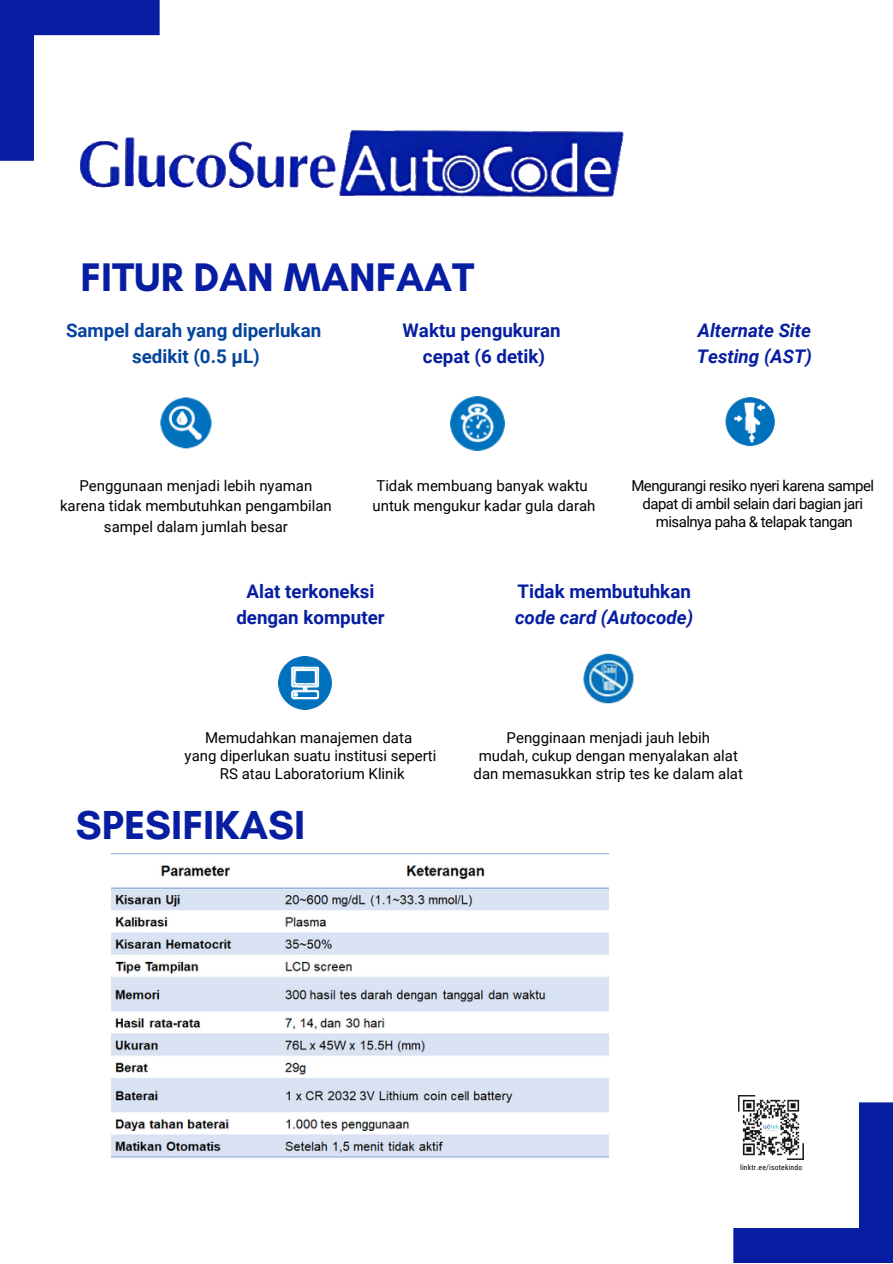
<style>
.page{position:relative;width:893px;height:1264px;background:#fff}
.page>*{position:absolute;margin:0;border:0;box-sizing:border-box;transform-origin:0 0}
.t1{font:700 41.25px "Glacial Indifference";color:#071ea3}
.t2{font:700 40.65px "Glacial Indifference";color:#071ea3}
.t3{font:700 18.75px/25.8px "Roboto";color:#071ea3;text-align:center}
.t4{font:italic 700 18.75px/25.8px "Roboto";color:#071ea3}
.t5{font:700 18.75px/25.8px "Roboto";color:#04449d;text-align:center}
.t6{font:15px/18px "Roboto";color:#000;text-align:center}
.t7{font:15px/18px "Roboto";letter-spacing:-.035em;color:#000;text-align:center}
.t8{font:7.65px "Roboto Condensed";letter-spacing:.025em;color:#000}
</style>
<div class="page">
<svg style="left:0;top:0;width:160px;height:161px"></svg>
<svg style="left:733px;top:1102px;width:159px;height:160px"></svg>
<div style="left:53px;top:117px;width:575px;height:99px;background:#fff"></div>
<img style="left:77px;top:106px;width:547px;height:91px">
<img style="left:278px;top:656px;width:54px;height:54px">
<img style="left:160px;top:397px;width:52px;height:52px">
<img style="left:725px;top:397px;width:50px;height:50px">
<img style="left:450px;top:396px;width:55px;height:55px">
<img style="left:583px;top:653px;width:51px;height:51px">
<img style="left:112px;top:853px;width:496px;height:305px">
<img style="left:738px;top:1095px;width:65px;height:64px">
<h2 class="t2" style="left:80px;top:252px;width:395px">FITUR DAN MANFAAT</h2>
<p class="t5" style="left:66px;top:318px;width:256px">Sampel darah yang diperlukan sedikit (0.5 µL)</p>
<p class="t3" style="left:402px;top:318px;width:160px">Waktu pengukuran cepat (6 detik)</p>
<p class="t4" style="left:696px;top:318px;width:117px">Alternate Site<br>Testing (AST)</p>
<p class="t6" style="left:60px;top:475px;width:273px;line-height:20.9px">Penggunaan menjadi lebih nyaman karena tidak membutuhkan pengambilan sampel dalam jumlah besar</p>
<p class="t6" style="left:372px;top:475px;width:224px;line-height:20.9px;text-align:left">Tidak membuang banyak waktu untuk mengukur kadar gula darah</p>
<p class="t7" style="left:631px;top:476px;width:244px">Mengurangi resiko nyeri karena sampel dapat di ambil selain dari bagian jari misalnya paha &amp; telapak tangan</p>
<p class="t3" style="left:236px;top:579px;width:150px">Alat terkoneksi dengan komputer</p>
<p class="t3" style="left:517px;top:579px;width:175px">Tidak membutuhkan</p>
<p class="t4" style="left:515px;top:605px;width:180px">code card (Autocode)</p>
<p class="t6" style="left:184px;top:729px;width:253px">Memudahkan manajemen data<br>yang diperlukan suatu institusi seperti<br>RS atau Laboratorium Klinik</p>
<h1 class="t1" style="left:76px;top:800px;width:231px">SPESIFIKASI</h1>
<p class="t6" style="left:473px;top:729px;width:271px">Pengginaan menjadi jauh lebih<br>mudah, cukup dengan menyalakan alat dan memasukkan strip tes ke dalam alat</p>
<p class="t8" style="left:740px;top:1162px;width:64px">linktr.ee/isotekindo</p>
</div>
